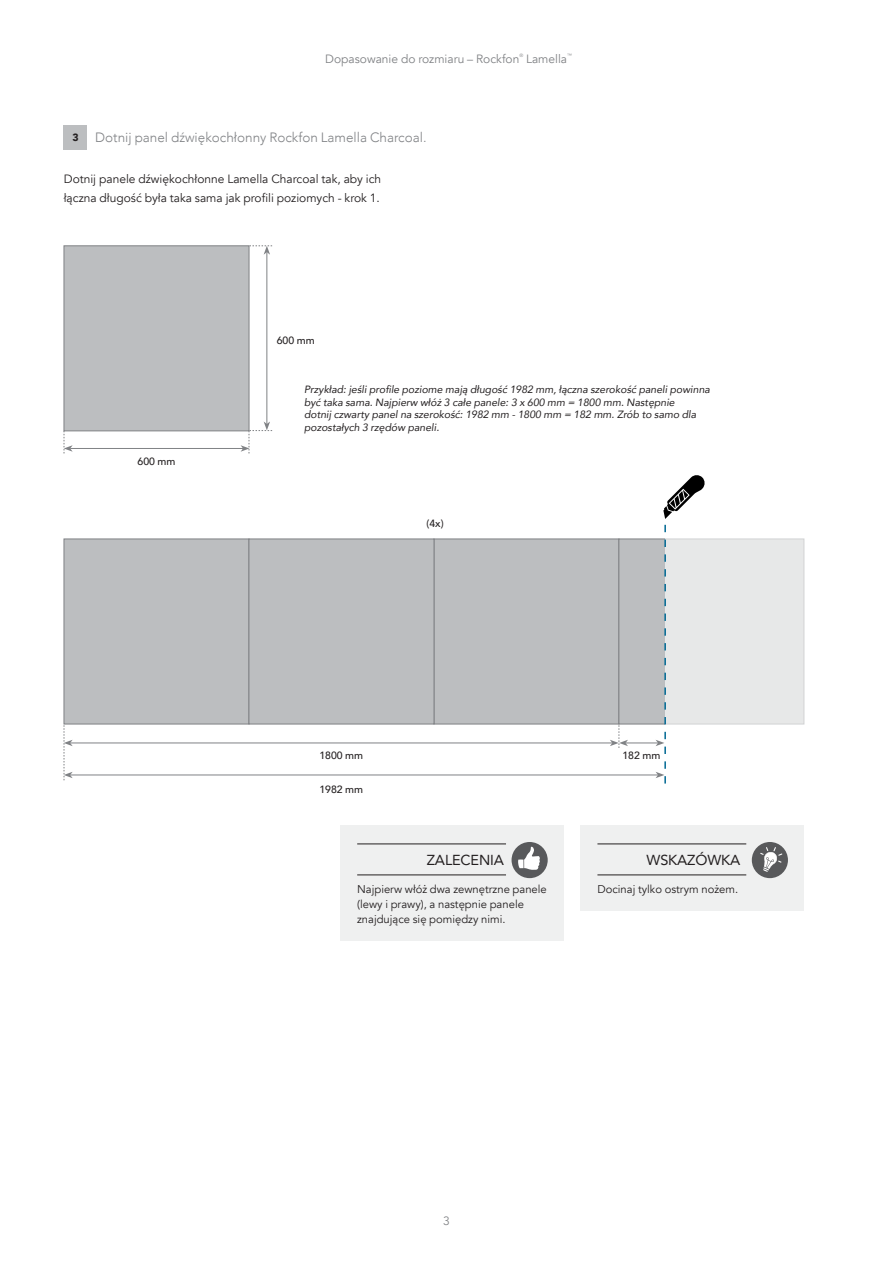
<style>
.page{position:relative;width:893px;height:1263px;background:#fff}
.page>*{position:absolute;margin:0;border:0;box-sizing:border-box;transform-origin:0 0}
.t1{font:14.4px "Avenir";letter-spacing:-.01em;color:#231f20}
.t2{font:300 13.5px "Avenir";color:#808285}
.t3{font:12px/19.5px "Avenir";color:#231f20}
.t4{font:12px "Avenir";color:#808285}
.t5{font:11.25px/15px "Avenir";color:#231f20}
.t6{font:italic 10.5px/12.6px "Avenir";color:#231f20}
.t7{font:500 10.5px "Avenir";color:#231f20}
.t8{font:4.8px "Avenir";color:#808285}
.s1{font-weight:900;font-size:10.5px;color:#231f20}
</style>
<div class="page">
<div style="left:64px;top:246px;width:185px;height:185px;background:#bcbec0;border:1px solid #808285"></div>
<hr style="left:70px;top:448px;width:173px;height:1px;background:#808285">
<hr style="left:267px;top:252px;width:1px;height:172px;background:#808285">
<svg style="left:249px;top:246px;width:23px;height:9px"></svg>
<svg style="left:241px;top:421px;width:31px;height:32px"></svg>
<svg style="left:64px;top:431px;width:9px;height:22px"></svg>
<div style="left:64px;top:539px;width:185px;height:185px;background:#bcbec0;border:1px solid #808285"></div>
<div style="left:434px;top:539px;width:185px;height:185px;background:#bcbec0;border:1px solid #808285"></div>
<div style="left:249px;top:539px;width:185px;height:185px;background:#bcbec0;border:1px solid #808285"></div>
<div style="left:619px;top:539px;width:185px;height:185px;background:#bcbec0;border:1px solid #808285"></div>
<hr style="left:70px;top:743px;width:542px;height:1px;background:#808285">
<hr style="left:626px;top:743px;width:32px;height:1px;background:#808285">
<hr style="left:70px;top:775px;width:588px;height:1px;background:#808285">
<svg style="left:610px;top:725px;width:18px;height:23px"></svg>
<svg style="left:64px;top:725px;width:9px;height:55px"></svg>
<svg style="left:665px;top:524px;width:140px;height:260px;fill:#e7e8e8"></svg>
<svg style="left:656px;top:525px;width:10px;height:258px"></svg>
<svg style="left:663px;top:475px;width:42px;height:44px"></svg>
<div style="left:64px;top:125px;width:23px;height:25px;background:#bcbec0"></div>
<div style="left:580px;top:825px;width:224px;height:85px;background:#eff0f0"></div>
<hr style="left:597px;top:844px;width:149px;height:1px;background:#231f20">
<hr style="left:597px;top:875px;width:149px;height:1px;background:#231f20">
<div style="left:752px;top:842px;width:36px;height:36px;background:#58595b;border-radius:50%"></div>
<svg style="left:760px;top:847px;width:22px;height:25px"></svg>
<div style="left:340px;top:825px;width:223px;height:115px;background:#eff0f0"></div>
<hr style="left:357px;top:844px;width:149px;height:1px;background:#231f20">
<hr style="left:357px;top:875px;width:149px;height:1px;background:#231f20">
<div style="left:512px;top:842px;width:36px;height:36px;background:#58595b;border-radius:50%"></div>
<svg style="left:518px;top:847px;width:22px;height:23px"></svg>
<p class="t4" style="left:325px;top:52px;width:196px">Dopasowanie do rozmiaru – Rockfon</p>
<p class="t8" style="left:519px;top:53px;width:5px">®</p>
<p class="t4" style="left:526px;top:52px;width:43px">Lamella</p>
<p class="t8" style="left:567px;top:53px;width:6px">™</p>
<p class="t2" style="left:72px;top:130px;width:356px"><span class="s1">3</span> Dotnij panel dźwiękochłonny Rockfon Lamella Charcoal.</p>
<p class="t3" style="left:64px;top:169px;width:319px">Dotnij panele dźwiękochłonne Lamella Charcoal tak, aby ich łączna długość była taka sama jak profili poziomych - krok 1.</p>
<p class="t7" style="left:277px;top:331px;width:39px">600 mm</p>
<p class="t7" style="left:138px;top:452px;width:39px">600 mm</p>
<p class="t6" style="left:304px;top:383px;width:407px">Przykład: jeśli profile poziome mają długość 1982 mm, łączna szerokość paneli powinna być taka sama. Najpierw włóż 3 całe panele: 3 x 600 mm = 1800 mm. Następnie<br>dotnij czwarty panel na szerokość: 1982 mm - 1800 mm = 182 mm. Zrób to samo dla pozostałych 3 rzędów paneli.</p>
<p class="t7" style="left:426px;top:514px;width:19px">(4x)</p>
<p class="t7" style="left:319px;top:746px;width:45px">1800 mm</p>
<p class="t7" style="left:319px;top:780px;width:45px">1982 mm</p>
<h1 class="t1" style="left:427px;top:849px;width:79px">ZALECENIA</h1>
<p class="t5" style="left:357px;top:882px;width:191px">Najpierw włóż dwa zewnętrzne panele (lewy i prawy), a następnie panele znajdujące się pomiędzy nimi.</p>
<p class="t7" style="left:622px;top:746px;width:39px">182 mm</p>
<h1 class="t1" style="left:646px;top:849px;width:95px">WSKAZÓWKA</h1>
<p class="t5" style="left:597px;top:882px;width:142px">Docinaj tylko ostrym nożem.</p>
<p class="t4" style="left:443px;top:1213px;width:8px">3</p>
</div>
